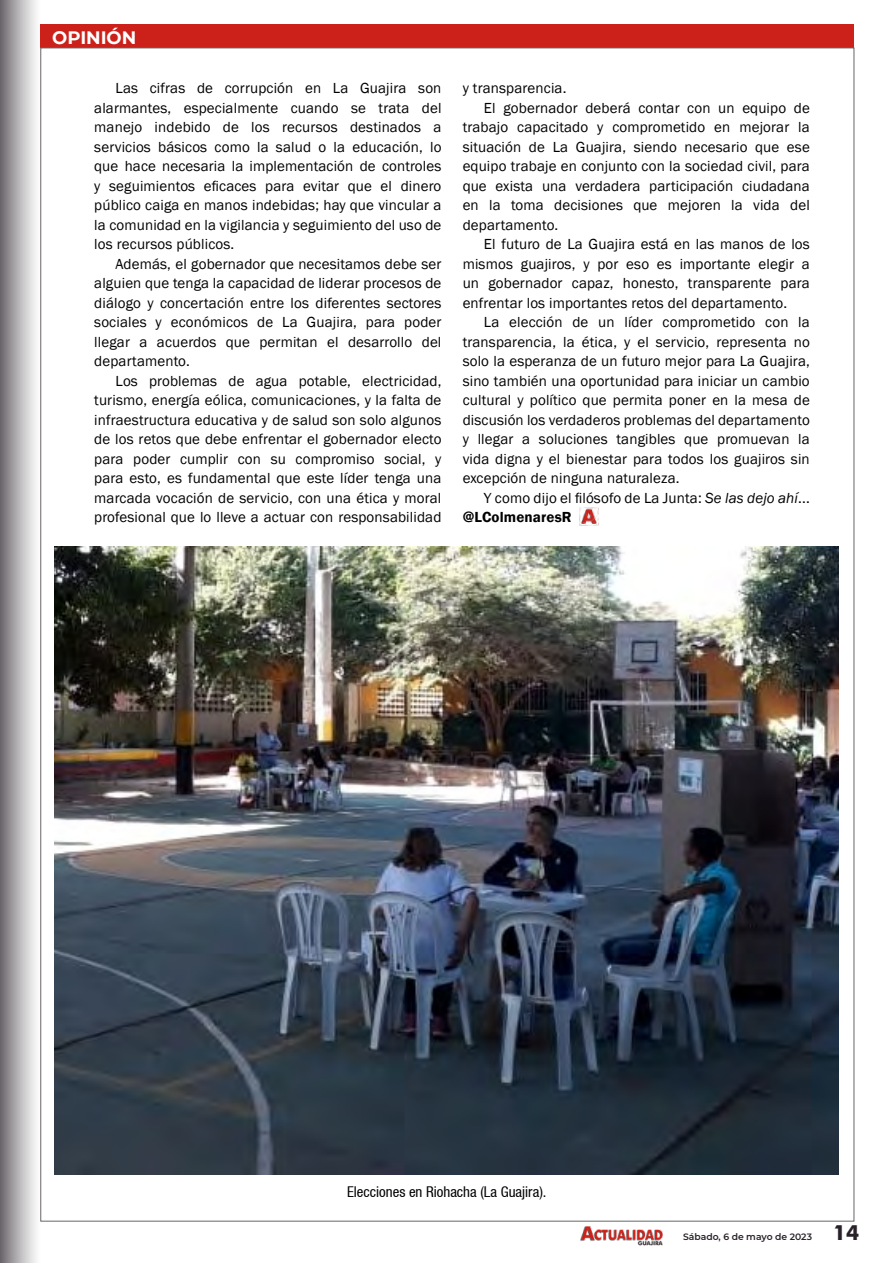
<style>
.page{position:relative;width:893px;height:1263px;background:#fff}
.page>*{position:absolute;margin:0;border:0;box-sizing:border-box;transform-origin:0 0}
.t1{font:700 21px "Futura BT";color:#292129}
.t2{font:700 18px "Montserrat";color:#fff}
.t3{font:15px/19.5px "Franklin Gothic";letter-spacing:.01em;color:#000;text-align:justify}
.t4{font:600 15px "Franklin Gothic";letter-spacing:.01em;color:#000}
.t5{font:condensed 14.85px "Helvetica 57";color:#000}
.t6{font:600 9.15px "Montserrat";color:#292129}
.s1{font-style:italic}
</style>
<div class="page">
<div style="left:40px;top:24px;width:814px;height:24px;background:#cc211a"></div>
<img style="left:580px;top:1226px;width:83px;height:20px">
<div style="left:0;top:0;width:40px;height:1263px;background:linear-gradient(to right,#6f6a6f,#fff)"></div>
<img style="left:580px;top:507px;width:19px;height:18px">
<img style="left:54px;top:546px;width:785px;height:628px">
<p class="t2" style="left:52px;top:24px;width:86px">OPINIÓN</p>
<p class="t3" style="left:94px;top:79px;width:349px;text-indent:21px">Las cifras de corrupción en La Guajira son alarmantes, especialmente cuando se trata del manejo indebido de los recursos destinados a servicios básicos como la salud o la educación, lo que hace necesaria la implementación de controles y seguimientos eficaces para evitar que el dinero público caiga en manos indebidas; hay que vincular a la comunidad en la vigilancia y seguimiento del uso de los recursos públicos.</p>
<p class="t3" style="left:94px;top:254px;width:349px;text-indent:21px">Además, el gobernador que necesitamos debe ser alguien que tenga la capacidad de liderar procesos de diálogo y concertación entre los diferentes sectores sociales y económicos de La Guajira, para poder llegar a acuerdos que permitan el desarrollo del departamento.</p>
<p class="t3" style="left:94px;top:371px;width:349px;text-indent:21px">Los problemas de agua potable, electricidad, turismo, energía eólica, comunicaciones, y la falta de infraestructura educativa y de salud son solo algunos de los retos que debe enfrentar el gobernador electo para poder cumplir con su compromiso social, y para esto, es fundamental que este líder tenga una marcada vocación de servicio, con una ética y moral profesional que lo lleve a actuar con responsabilidad</p>
<p class="t3" style="left:463px;top:79px;width:105px">y transparencia.</p>
<p class="t3" style="left:484px;top:98px;width:327px">El gobernador deberá contar con un equipo de</p>
<p class="t3" style="left:463px;top:118px;width:349px">trabajo capacitado y comprometido en mejorar la</p>
<p class="t3" style="left:463px;top:137px;width:349px">situación de La Guajira, siendo necesario que ese</p>
<p class="t3" style="left:463px;top:157px;width:349px">equipo trabaje en conjunto con la sociedad civil, para</p>
<p class="t3" style="left:463px;top:176px;width:349px">que exista una verdadera participación ciudadana</p>
<p class="t3" style="left:463px;top:196px;width:349px">en la toma decisiones que mejoren la vida del</p>
<p class="t3" style="left:463px;top:215px;width:97px">departamento.</p>
<p class="t3" style="left:484px;top:235px;width:327px">El futuro de La Guajira está en las manos de los</p>
<p class="t3" style="left:463px;top:254px;width:349px">mismos guajiros, y por eso es importante elegir a</p>
<p class="t3" style="left:463px;top:274px;width:349px">un gobernador capaz, honesto, transparente para</p>
<p class="t3" style="left:463px;top:293px;width:326px">enfrentar los importantes retos del departamento.</p>
<p class="t3" style="left:484px;top:313px;width:327px">La elección de un líder comprometido con la</p>
<p class="t3" style="left:463px;top:332px;width:349px">transparencia, la ética, y el servicio, representa no</p>
<p class="t3" style="left:463px;top:352px;width:349px">solo la esperanza de un futuro mejor para La Guajira,</p>
<p class="t3" style="left:463px;top:371px;width:349px">sino también una oportunidad para iniciar un cambio</p>
<p class="t3" style="left:463px;top:391px;width:349px">cultural y político que permita poner en la mesa de</p>
<p class="t3" style="left:463px;top:410px;width:349px">discusión los verdaderos problemas del departamento</p>
<p class="t3" style="left:463px;top:430px;width:349px">y llegar a soluciones tangibles que promuevan la</p>
<p class="t3" style="left:463px;top:449px;width:349px">vida digna y el bienestar para todos los guajiros sin</p>
<p class="t3" style="left:463px;top:469px;width:218px">excepción de ninguna naturaleza.</p>
<p class="t3" style="left:484px;top:488px;width:327px">Y como dijo el filósofo de La Junta: <span class="s1">Se las dejo ahí</span>...</p>
<p class="t4" style="left:463px;top:508px;width:111px">@LColmenaresR</p>
<p class="t5" style="left:347px;top:1183px;width:201px">Elecciones en Riohacha (La Guajira).</p>
<p class="t6" style="left:683px;top:1230px;width:130px">Sábado, 6 de mayo de 2023</p>
<h1 class="t1" style="left:833px;top:1220px;width:28px">14</h1>
</div>
